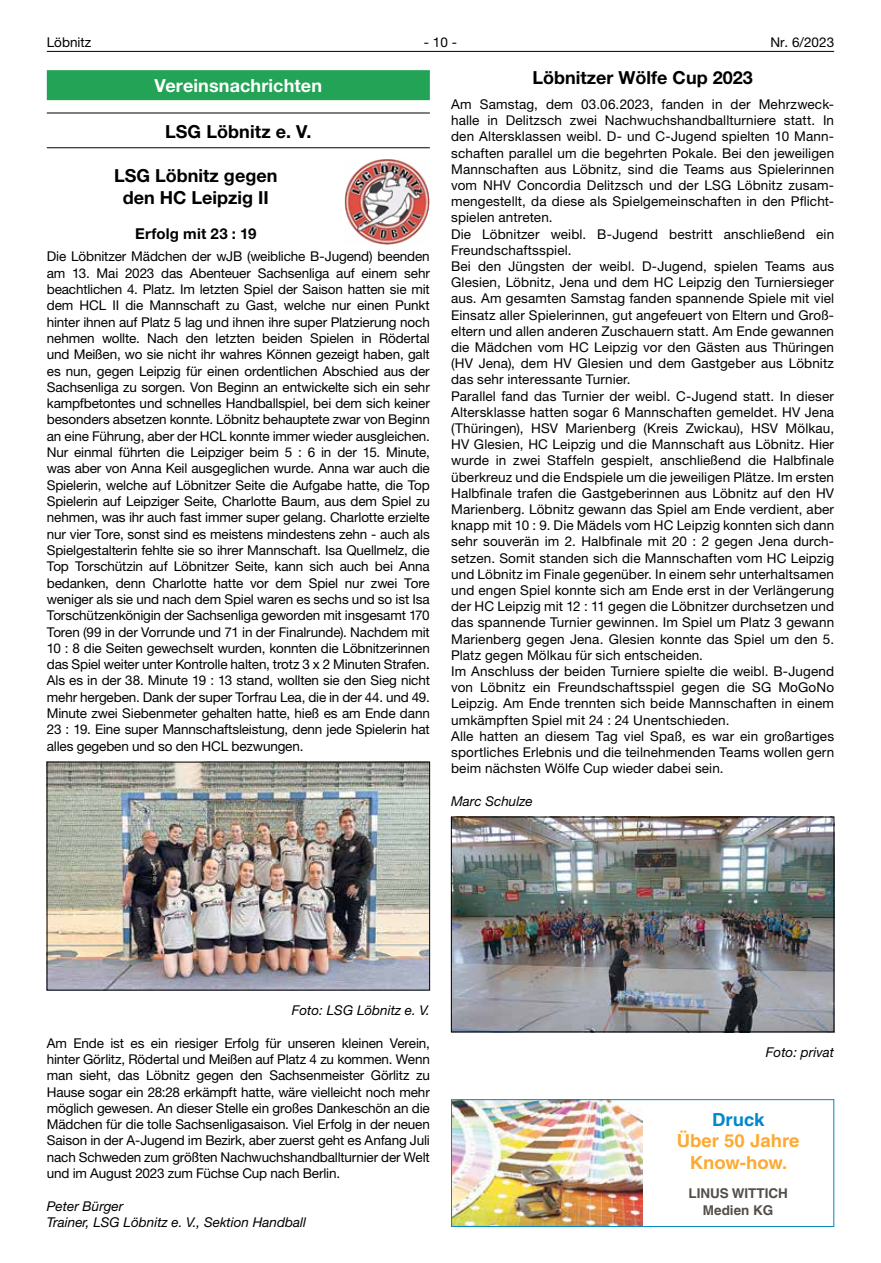
<style>
.page{position:relative;width:881px;height:1263px;background:#fff}
.page>*{position:absolute;margin:0;border:0;box-sizing:border-box;transform-origin:0 0}
.t1{font:700 18px/21.8px "Helvetica Neue LT";color:#000;text-align:center}
.t2{font:700 18px/21.6px "Helvetica LT";color:#fdaa33;text-align:center}
.t3{font:700 18px "Helvetica Neue LT";letter-spacing:.005em;color:#fff}
.t4{font:700 18px "Helvetica LT";color:#0088ca}
.t5{font:700 15px "Helvetica Neue LT";letter-spacing:.015em;color:#000}
.t6{font:13.5px/16.2px "Helvetica Neue LT";letter-spacing:.01em;color:#000;text-align:justify}
.t7{font:italic 13.5px/16.4px "Helvetica Neue LT";color:#000}
.t8{font:700 13.5px/16.2px "Helvetica LT";color:#544d48;text-align:center}
</style>
<div class="page">
<hr style="left:47px;top:51px;width:786px;height:1px;background:#000">
<img style="left:453px;top:819px;width:378px;height:211px">
<div style="left:451px;top:817px;width:382px;height:215px;border:1px solid #000"></div>
<div style="left:47px;top:70px;width:382px;height:30px;background:#22a355"></div>
<hr style="left:47px;top:113px;width:382px;height:1px;background:#000">
<hr style="left:47px;top:147px;width:382px;height:1px;background:#000">
<img style="left:49px;top:764px;width:378px;height:224px">
<img style="left:344px;top:159px;width:85px;height:86px">
<img style="left:453px;top:1101px;width:189px;height:124px">
<div style="left:451px;top:1099px;width:382px;height:128px;border:1px solid #0088ca"></div>
<p class="t6" style="left:47px;top:34px;width:46px">Löbnitz</p>
<p class="t6" style="left:424px;top:34px;width:35px">- 10 -</p>
<p class="t6" style="left:770px;top:34px;width:65px">Nr. 6/2023</p>
<h1 class="t1" style="left:532px;top:67px;width:222px">Löbnitzer Wölfe Cup 2023</h1>
<p class="t6" style="left:451px;top:96px;width:384px;text-align:left">Am Samstag, dem 03.06.2023, fanden in der Mehrzweck&shy;halle in Delitzsch zwei Nachwuchshandballturniere statt. In den Altersklassen weibl. D- und C-Jugend spielten 10 Mann&shy;schaften parallel um die begehrten Pokale. Bei den jeweiligen Mannschaften aus Löbnitz, sind die Teams aus Spielerinnen vom NHV Concordia Delitzsch und der LSG Löbnitz zusam&shy;mengestellt, da diese als Spielgemeinschaften in den Pflicht&shy;spielen antreten.<br>Die Löbnitzer weibl. B-Jugend bestritt anschließend ein Freundschaftsspiel.<br>Bei den Jüngsten der weibl. D-Jugend, spielen Teams aus Glesien, Löbnitz, Jena und dem HC Leipzig den Turniersieger aus. Am gesamten Samstag fanden spannende Spiele mit viel Einsatz aller Spielerinnen, gut angefeuert von Eltern und Groß&shy;eltern und allen anderen Zuschauern statt. Am Ende gewannen die Mädchen vom HC Leipzig vor den Gästen aus Thüringen (HV Jena), dem HV Glesien und dem Gastgeber aus Löbnitz das sehr interessante Turnier.<br>Parallel fand das Turnier der weibl. C-Jugend statt. In dieser Altersklasse hatten sogar 6 Mannschaften gemeldet. HV Jena (Thüringen), HSV Marienberg (Kreis Zwickau), HSV Mölkau, HV Glesien, HC Leipzig und die Mannschaft aus Löbnitz. Hier wurde in zwei Staffeln gespielt, anschließend die Halbfinale überkreuz und die Endspiele um die jeweiligen Plätze. Im ersten Halbfinale trafen die Gastgeberinnen aus Löbnitz auf den HV Marienberg. Löbnitz gewann das Spiel am Ende verdient, aber knapp mit 10 : 9. Die Mädels vom HC Leipzig konnten sich dann sehr souverän im 2. Halbfinale mit 20 : 2 gegen Jena durch&shy;setzen. Somit standen sich die Mannschaften vom HC Leipzig und Löbnitz im Finale gegenüber. In einem sehr unterhaltsamen und engen Spiel konnte sich am Ende erst in der Verlängerung der HC Leipzig mit 12 : 11 gegen die Löbnitzer durchsetzen und das spannende Turnier gewinnen. Im Spiel um Platz 3 gewann Marienberg gegen Jena. Glesien konnte das Spiel um den 5.<br>Platz gegen Mölkau für sich entscheiden.<br>Im Anschluss der beiden Turniere spielte die weibl. B-Jugend von Löbnitz ein Freundschaftsspiel gegen die SG MoGoNo Leipzig. Am Ende trennten sich beide Mannschaften in einem umkämpften Spiel mit 24 : 24 Unentschieden.<br>Alle hatten an diesem Tag viel Spaß, es war ein großartiges sportliches Erlebnis und die teilnehmenden Teams wollen gern beim nächsten Wölfe Cup wieder dabei sein.</p>
<p class="t7" style="left:451px;top:792px;width:83px">Marc Schulze</p>
<h1 class="t3" style="left:154px;top:74px;width:169px">Vereinsnachrichten</h1>
<h1 class="t1" style="left:165px;top:120px;width:148px">LSG Löbnitz e. V.</h1>
<h1 class="t1" style="left:114px;top:164px;width:165px">LSG Löbnitz gegen den HC Leipzig II</h1>
<p class="t5" style="left:135px;top:224px;width:123px">Erfolg mit 23 : 19</p>
<p class="t6" style="left:47px;top:248px;width:384px">Die Löbnitzer Mädchen der wJB (weibliche B-Jugend) beenden am 13. Mai 2023 das Abenteuer Sachsenliga auf einem sehr beachtlichen 4. Platz. Im letzten Spiel der Saison hatten sie mit dem HCL II die Mannschaft zu Gast, welche nur einen Punkt hinter ihnen auf Platz 5 lag und ihnen ihre super Platzierung noch nehmen wollte. Nach den letzten beiden Spielen in Rödertal und Meißen, wo sie nicht ihr wahres Können gezeigt haben, galt es nun, gegen Leipzig für einen ordentlichen Abschied aus der Sachsenliga zu sorgen. Von Beginn an entwickelte sich ein sehr kampfbetontes und schnelles Handballspiel, bei dem sich keiner besonders absetzen konnte. Löbnitz behauptete zwar von Beginn an eine Führung, aber der HCL konnte immer wieder ausgleichen.<br>Nur einmal führten die Leipziger beim 5 : 6 in der 15. Minute, was aber von Anna Keil ausgeglichen wurde. Anna war auch die Spielerin, welche auf Löbnitzer Seite die Aufgabe hatte, die Top Spielerin auf Leipziger Seite, Charlotte Baum, aus dem Spiel zu nehmen, was ihr auch fast immer super gelang. Charlotte erzielte nur vier Tore, sonst sind es meistens mindestens zehn - auch als Spielgestalterin fehlte sie so ihrer Mannschaft. Isa Quellmelz, die Top Torschützin auf Löbnitzer Seite, kann sich auch bei Anna bedanken, denn Charlotte hatte vor dem Spiel nur zwei Tore weniger als sie und nach dem Spiel waren es sechs und so ist Isa Torschützenkönigin der Sachsenliga geworden mit insgesamt 170<br>Toren (99 in der Vorrunde und 71 in der Finalrunde). Nachdem mit 10 : 8 die Seiten gewechselt wurden, konnten die Löbnitzerinnen das Spiel weiter unter Kontrolle halten, trotz 3 x 2 Minuten Strafen.<br>Als es in der 38. Minute 19 : 13 stand, wollten sie den Sieg nicht mehr hergeben. Dank der super Torfrau Lea, die in der 44. und 49.<br>Minute zwei Siebenmeter gehalten hatte, hieß es am Ende dann 23 : 19. Eine super Mannschaftsleistung, denn jede Spielerin hat alles gegeben und so den HCL bezwungen.</p>
<p class="t7" style="left:291px;top:1002px;width:140px">Foto: LSG Löbnitz e. V.</p>
<p class="t6" style="left:47px;top:1034px;width:384px">Am Ende ist es ein riesiger Erfolg für unseren kleinen Verein, hinter Görlitz, Rödertal und Meißen auf Platz 4 zu kommen. Wenn man sieht, das Löbnitz gegen den Sachsenmeister Görlitz zu Hause sogar ein 28:28 erkämpft hatte, wäre vielleicht noch mehr möglich gewesen. An dieser Stelle ein großes Dankeschön an die Mädchen für die tolle Sachsenligasaison. Viel Erfolg in der neuen Saison in der A-Jugend im Bezirk, aber zuerst geht es Anfang Juli nach Schweden zum größten Nachwuchshandballturnier der Welt und im August 2023 zum Füchse Cup nach Berlin.</p>
<p class="t7" style="left:47px;top:1197px;width:261px">Peter Bürger<br>Trainer, LSG Löbnitz e. V., Sektion Handball</p>
<p class="t7" style="left:765px;top:1043px;width:70px">Foto: privat</p>
<h1 class="t4" style="left:711px;top:1108px;width:54px">Druck</h1>
<h1 class="t2" style="left:676px;top:1130px;width:124px">Über 50 Jahre<br>Know-how.</h1>
<p class="t8" style="left:688px;top:1185px;width:101px">LINUS WITTICH<br>Medien KG</p>
</div>
